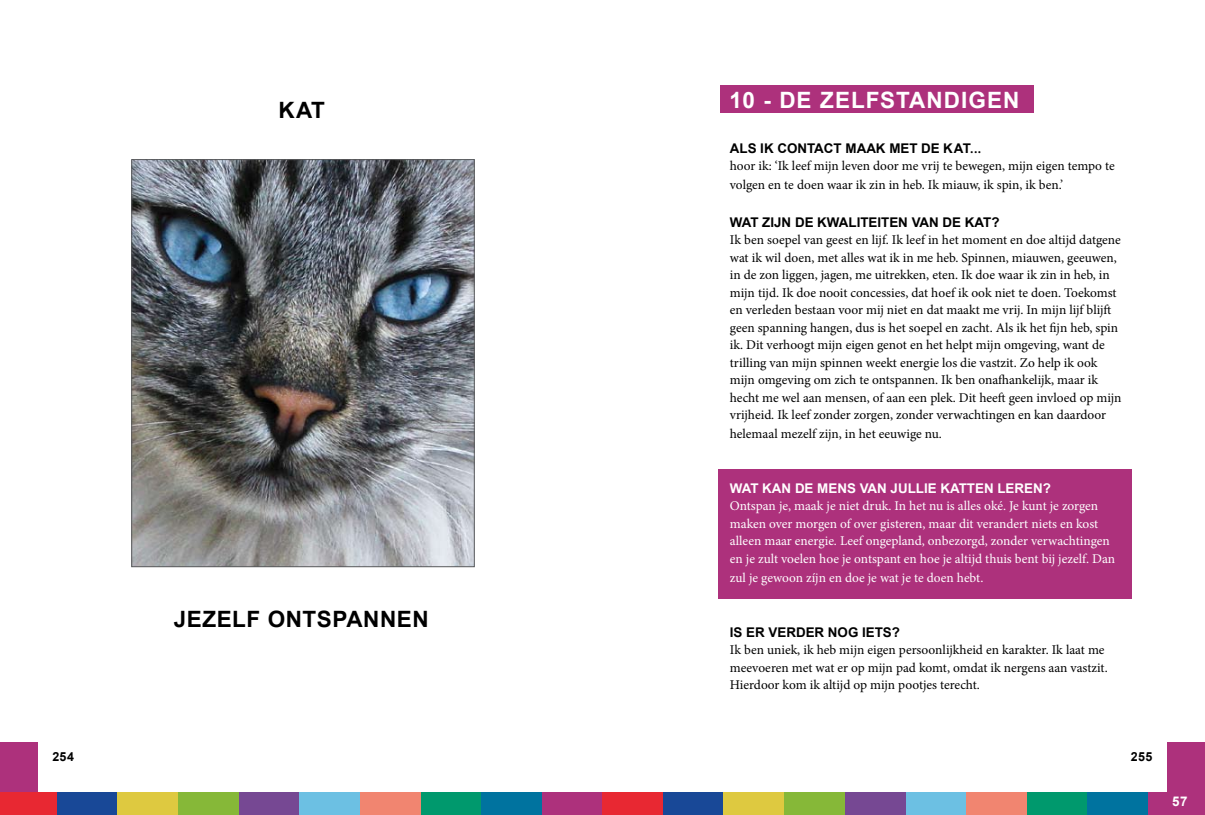
<style>
.page{position:relative;width:1205px;height:815px;background:#fff}
.page>*{position:absolute;margin:0;border:0;box-sizing:border-box;transform-origin:0 0}
.t1{font:700 22.5px "Arial";color:#000}
.t2{font:700 22.5px "Arial";letter-spacing:.045em;color:#fff}
.t3{font:13.38px/17.5px "Minion Pro";color:#000}
.t4{font:13.38px/17.5px "Minion Pro";color:#fff}
.t5{font:700 13.38px "Arial";color:#000}
.t6{font:700 13.38px "Arial";color:#fff}
.t7{font:700 12.5px "Arial";color:#000}
.s1{font-family:"Minion Pro"}
</style>
<div class="page">
<div style="left:0;top:742px;width:38px;height:57px;background:#ad317c"></div>
<div style="left:57px;top:792px;width:60px;height:23px;background:#184897"></div>
<div style="left:542px;top:792px;width:60px;height:23px;background:#ad317c"></div>
<div style="left:481px;top:792px;width:61px;height:23px;background:#00739f"></div>
<div style="left:420px;top:792px;width:61px;height:23px;background:#00996d"></div>
<div style="left:360px;top:792px;width:60px;height:23px;background:#f18570"></div>
<div style="left:299px;top:792px;width:61px;height:23px;background:#6cc0e3"></div>
<div style="left:239px;top:792px;width:60px;height:23px;background:#764893"></div>
<div style="left:178px;top:792px;width:61px;height:23px;background:#86b838"></div>
<div style="left:117px;top:792px;width:61px;height:23px;background:#dec940"></div>
<div style="left:0;top:792px;width:57px;height:23px;background:#e82832"></div>
<div style="left:1167px;top:742px;width:38px;height:73px;background:#ad317c"></div>
<div style="left:663px;top:792px;width:60px;height:23px;background:#184897"></div>
<div style="left:1148px;top:792px;width:57px;height:23px;background:#ad317c"></div>
<div style="left:1087px;top:792px;width:61px;height:23px;background:#00739f"></div>
<div style="left:1026px;top:792px;width:61px;height:23px;background:#00996d"></div>
<div style="left:966px;top:792px;width:60px;height:23px;background:#f18570"></div>
<div style="left:905px;top:792px;width:61px;height:23px;background:#6cc0e3"></div>
<div style="left:845px;top:792px;width:60px;height:23px;background:#764893"></div>
<div style="left:784px;top:792px;width:61px;height:23px;background:#86b838"></div>
<div style="left:723px;top:792px;width:61px;height:23px;background:#dec940"></div>
<div style="left:602px;top:792px;width:61px;height:23px;background:#e82832"></div>
<img style="left:134px;top:161px;width:338px;height:404px">
<div style="left:132px;top:159px;width:342px;height:408px;border:1px solid #58595b"></div>
<div style="left:719px;top:469px;width:412px;height:130px;background:#ad317c"></div>
<div style="left:720px;top:86px;width:313px;height:27px;background:#ad317c"></div>
<h1 class="t1" style="left:278px;top:95px;width:16px">KAT</h1>
<h1 class="t1" style="left:174px;top:604px;width:111px">JEZELF ONTSPANNEN</h1>
<h1 class="t2" style="left:729px;top:85px;width:291px">10 - DE ZELFSTANDIGEN</h1>
<p class="t5" style="left:730px;top:139px;width:253px">ALS IK CONTACT MAAK MET DE KAT<span class="s1">...</span></p>
<p class="t3" style="left:730px;top:157px;width:386px;line-height:18.8px">hoor ik: ‘Ik leef mijn leven door me vrij te bewegen, mijn eigen tempo te volgen en te doen waar ik zin in heb. Ik miauw, ik spin, ik ben.’</p>
<p class="t5" style="left:730px;top:213px;width:271px">WAT ZIJ N DE KWALITEITEN VAN DE KAT?</p>
<p class="t3" style="left:730px;top:231px;width:393px">Ik ben soepel van geest en lijf. Ik leef in het moment en doe altijd datgene wat ik wil doen, met alles wat ik in me heb. Spinnen, miauwen, geeuwen, in de zon liggen, jagen, me uitrekken, eten. Ik doe waar ik zin in heb, in mijn tijd. Ik doe nooit concessies, dat hoef ik ook niet te doen. Toekomst en verleden bestaan voor mij niet en dat maakt me vrij. In mijn lijf blijft geen spanning hangen, dus is het soepel en zacht. Als ik het fijn heb, spin ik. Dit verhoogt mijn eigen genot en het helpt mijn omgeving, want de trilling van mijn spinnen weekt energie los die vastzit. Zo help ik ook mijn omgeving om zich te ontspannen. Ik ben onafhankelijk, maar ik hecht me wel aan mensen, of aan een plek. Dit heeft geen invloed op mijn vrijheid. Ik leef zonder zorgen, zonder verwachtingen en kan daardoor</p>
<p class="t3" style="left:730px;top:425px;width:214px">helemaal mezelf zijn, in het eeuwige nu.</p>
<p class="t6" style="left:730px;top:479px;width:323px">WAT KAN DE MENS VAN JU LLIE KATTEN LEREN?</p>
<p class="t4" style="left:730px;top:497px;width:387px">Ontspan je, maak je niet druk. In het nu is alles oké. Je kunt je zorgen maken over morgen of over gisteren, maar dit verandert niets en kost alleen maar energie. Leef ongepland, onbezorgd, zonder verwachtingen en je zult voelen hoe je ontspant en hoe je altijd thuis bent bij jezelf. Dan</p>
<p class="t4" style="left:730px;top:569px;width:255px">zul je gewoon zíjn en doe je wat je te doen hebt.</p>
<p class="t5" style="left:730px;top:623px;width:172px">IS ER VERDER NOG IETS?</p>
<p class="t3" style="left:730px;top:641px;width:379px">Ik ben uniek, ik heb mijn eigen persoonlijkheid en karakter. Ik laat me meevoeren met wat er op mijn pad komt, omdat ik nergens aan vastzit.<br>Hierdoor kom ik altijd op mijn pootjes terecht.</p>
<p class="t7" style="left:52px;top:749px;width:23px">254</p>
<p class="t7" style="left:1131px;top:749px;width:23px">255</p>
<p class="t6" style="left:1172px;top:792px;width:17px">57</p>
</div>
